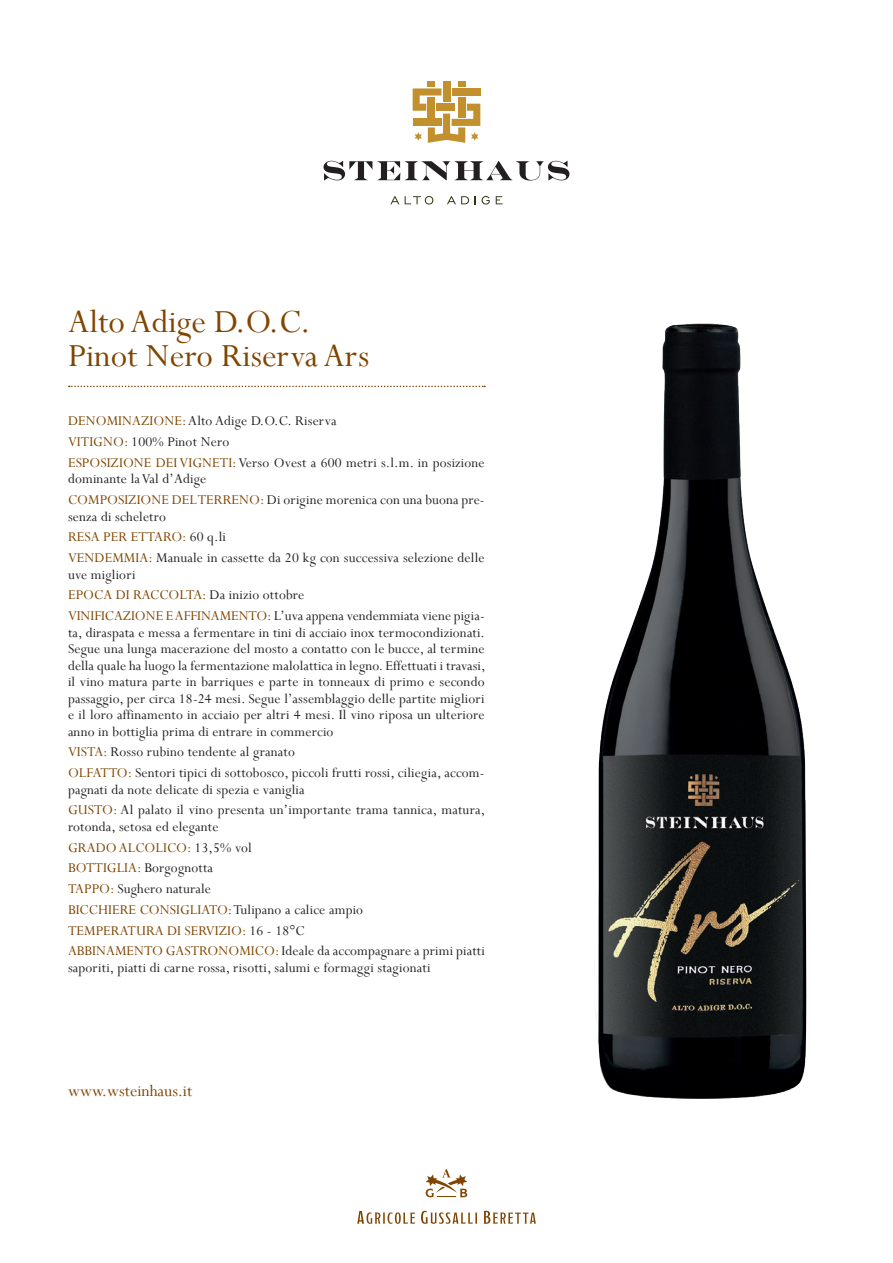
<style>
.page{position:relative;width:893px;height:1263px;background:#fff}
.page>*{position:absolute;margin:0;border:0;box-sizing:border-box;transform-origin:0 0}
.t1{font:36px/34.5px "Perpetua";color:#804500}
.t2{font:18px "Perpetua";color:#804500}
.t3{font:15px/20.7px "Perpetua";letter-spacing:.01em;color:#231f20}
.s1{color:#804500}
</style>
<div class="page">
<svg style="left:69px;top:386px;width:416px;height:1px"></svg>
<svg style="left:357px;top:1211px;width:179px;height:13px"></svg>
<svg style="left:426px;top:1169px;width:41px;height:29px"></svg>
<svg style="left:390px;top:196px;width:9px;height:8px"></svg>
<svg style="left:405px;top:196px;width:28px;height:9px"></svg>
<svg style="left:447px;top:196px;width:22px;height:8px"></svg>
<svg style="left:482px;top:196px;width:8px;height:9px"></svg>
<svg style="left:496px;top:196px;width:7px;height:8px"></svg>
<svg style="left:413px;top:82px;width:67px;height:61px"></svg>
<svg style="left:323px;top:161px;width:246px;height:20px"></svg>
<img style="left:595px;top:323px;width:212px;height:776px">
<h1 class="t1" style="left:68px;top:303px;width:303px">Alto Adige D.O.C.<br>Pinot Nero Riserva Ars</h1>
<p class="t3" style="left:68px;top:410px;width:418px"><span class="s1">DENOMINAZIONE:</span> Alto Adige D.O.C. Riserva<br><span class="s1">VITIGNO:</span> 100% Pinot Nero<br><span class="s1">ESPOSIZIONE DEI VIGNETI:</span> Verso Ovest a 600 metri s.l.m. in posizione</p>
<p class="t3" style="left:68px;top:468px;width:418px">dominante la Val d’Adige<br><span class="s1">COMPOSIZIONE DEL TERRENO:</span> Di origine morenica con una buona pre-</p>
<p class="t3" style="left:68px;top:506px;width:418px">senza di scheletro<br><span class="s1">RESA PER ETTARO:</span> 60 q.li<br><span class="s1">VENDEMMIA:</span> Manuale in cassette da 20 kg con successiva selezione delle</p>
<p class="t3" style="left:68px;top:564px;width:418px">uve migliori<br><span class="s1">EPOCA DI RACCOLTA:</span> Da inizio ottobre<br><span class="s1">VINIFICAZIONE E AFFINAMENTO:</span> L’uva appena vendemmiata viene pigia-</p>
<p class="t3" style="left:68px;top:624px;width:419px;line-height:16.5px;text-align:justify">ta, diraspata e messa a fermentare in tini di acciaio inox termocondizionati.<br>Segue una lunga macerazione del mosto a contatto con le bucce, al termine della quale ha luogo la fermentazione malolattica in legno. Effettuati i travasi, il vino matura parte in barriques e parte in tonneaux di primo e secondo passaggio, per circa 18-24 mesi. Segue l’assemblaggio delle partite migliori e il loro affinamento in acciaio per altri 4 mesi. Il vino riposa un ulteriore anno in bottiglia prima di entrare in commercio</p>
<p class="t3" style="left:68px;top:741px;width:418px"><span class="s1">VISTA:</span> Rosso rubino tendente al granato<br><span class="s1">OLFATTO:</span> Sentori tipici di sottobosco, piccoli frutti rossi, ciliegia, accom-</p>
<p class="t3" style="left:68px;top:779px;width:419px">pagnati da note delicate di spezia e vaniglia<br><span class="s1">GUSTO:</span> Al palato il vino presenta un’importante trama tannica, matura,</p>
<p class="t3" style="left:68px;top:816px;width:418px">rotonda, setosa ed elegante<br><span class="s1">GRADO ALCOLICO:</span> 13,5% vol<br><span class="s1">BOTTIGLIA:</span> Borgognotta<br><span class="s1">TAPPO:</span> Sughero naturale<br><span class="s1">BICCHIERE CONSIGLIATO:</span> Tulipano a calice ampio<br><span class="s1">TEMPERATURA DI SERVIZIO:</span> 16 - 18°C<br><span class="s1">ABBINAMENTO GASTRONOMICO:</span> Ideale da accompagnare a primi piatti</p>
<p class="t3" style="left:68px;top:957px;width:364px">saporiti, piatti di carne rossa, risotti, salumi e formaggi stagionati</p>
<p class="t2" style="left:68px;top:1080px;width:126px">www.wsteinhaus.it</p>
</div>
